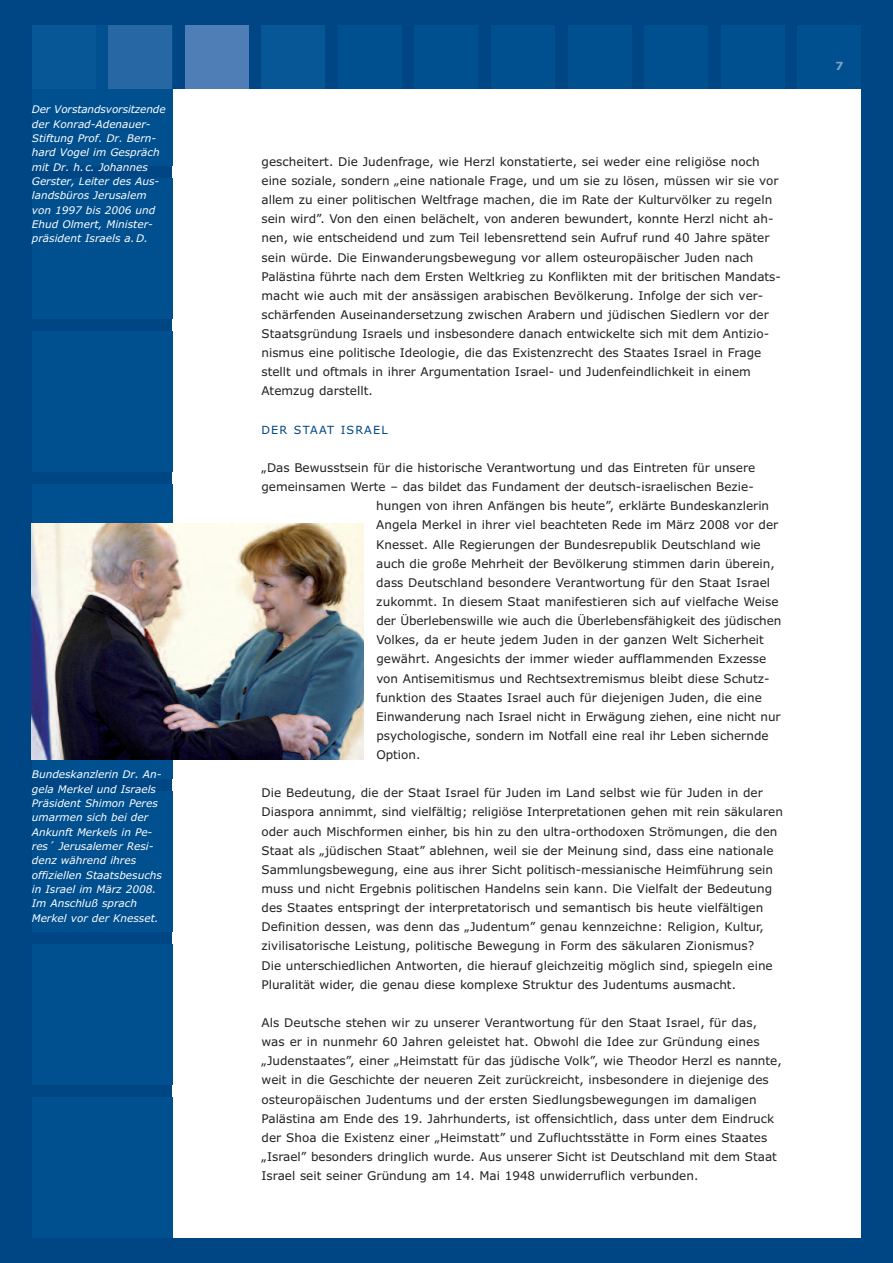
<style>
.page{position:relative;width:893px;height:1263px;background:#004684}
.page>*{position:absolute;margin:0;border:0;box-sizing:border-box;transform-origin:0 0}
.t1{font:12px/19.2px "Verdana";color:#231f20}
.t2{font:11.25px "Verdana";letter-spacing:.1em;color:#004684}
.t3{font:700 11.25px "Verdana";color:#7da0cc}
.t4{font:italic 10.5px/14.4px "Verdana";color:#fff}
</style>
<div class="page">
<div style="left:172px;top:89px;width:689px;height:1148px;background:#fff"></div>
<div style="left:185px;top:26px;width:64px;height:63px;background:#4f7db5"></div>
<div style="left:261px;top:26px;width:64px;height:63px;background:#075796"></div>
<div style="left:338px;top:26px;width:64px;height:63px;background:#004f8f"></div>
<div style="left:415px;top:26px;width:63px;height:63px;background:#004f8f"></div>
<div style="left:644px;top:26px;width:64px;height:63px;background:#004f8f"></div>
<div style="left:721px;top:26px;width:63px;height:63px;background:#004f8f"></div>
<div style="left:797px;top:26px;width:64px;height:63px;background:#004f8f"></div>
<div style="left:491px;top:26px;width:64px;height:63px;background:#004f8f"></div>
<div style="left:568px;top:26px;width:63px;height:63px;background:#004f8f"></div>
<div style="left:32px;top:26px;width:140px;height:140px;background:#004f8f"></div>
<div style="left:32px;top:26px;width:64px;height:63px;background:#075796"></div>
<div style="left:108px;top:26px;width:64px;height:63px;background:#2767a4"></div>
<div style="left:32px;top:791px;width:140px;height:140px;background:#004f8f"></div>
<div style="left:32px;top:179px;width:140px;height:140px;background:#004f8f"></div>
<div style="left:32px;top:332px;width:140px;height:140px;background:#004f8f"></div>
<div style="left:32px;top:944px;width:140px;height:140px;background:#004f8f"></div>
<div style="left:32px;top:1097px;width:140px;height:140px;background:#004f8f"></div>
<div style="left:32px;top:485px;width:140px;height:140px;background:#004f8f"></div>
<div style="left:32px;top:638px;width:140px;height:140px;background:#004f8f"></div>
<img style="left:32px;top:523px;width:332px;height:236px">
<p class="t4" style="left:32px;top:102px;width:135px">Der Vorstandsvorsitzende der Konrad-Adenauer-<br>Stiftung Prof. Dr. Bern&shy;hard Vogel im Gespräch mit Dr. h.c. Johannes<br>Gerster, Leiter des Aus&shy;landsbüros Jerusalem von 1997 bis 2006 und<br>Ehud Olmert, Minister&shy;präsident Israels a.D.</p>
<p class="t4" style="left:32px;top:767px;width:132px">Bundeskanzlerin Dr. An&shy;gela Merkel und Israels<br>Präsident Shimon Peres umarmen sich bei der<br>Ankunft Merkels in Pe&shy;res´ Jerusalemer Resi&shy;denz während ihres offiziellen Staatsbesuchs in Israel im März 2008.<br>Im Anschluß sprach<br>Merkel vor der Knesset.</p>
<p class="t1" style="left:261px;top:152px;width:521px">gescheitert. Die Judenfrage, wie Herzl konstatierte, sei weder eine religiöse noch eine soziale, sondern „eine nationale Frage, und um sie zu lösen, müssen wir sie vor allem zu einer politischen Weltfrage machen, die im Rate der Kulturvölker zu regeln sein wird”. Von den einen belächelt, von anderen bewundert, konnte Herzl nicht ah&shy;nen, wie entscheidend und zum Teil lebensrettend sein Aufruf rund 40 Jahre später sein würde. Die Einwanderungsbewegung vor allem osteuropäischer Juden nach Palästina führte nach dem Ersten Weltkrieg zu Konflikten mit der britischen Mandats&shy;macht wie auch mit der ansässigen arabischen Bevölkerung. Infolge der sich ver&shy;schärfenden Auseinandersetzung zwischen Arabern und jüdischen Siedlern vor der Staatsgründung Israels und insbesondere danach entwickelte sich mit dem Antizio&shy;nismus eine politische Ideologie, die das Existenzrecht des Staates Israel in Frage stellt und oftmals in ihrer Argumentation Israel- und Judenfeindlichkeit in einem Atemzug darstellt.</p>
<p class="t2" style="left:261px;top:423px;width:128px">DER STAAT ISRAEL</p>
<p class="t1" style="left:261px;top:458px;width:495px">„Das Bewusstsein für die historische Verantwortung und das Eintreten für unsere</p>
<p class="t1" style="left:261px;top:477px;width:494px">gemeinsamen Werte – das bildet das Fundament der deutsch-israelischen Bezie-</p>
<p class="t1" style="left:376px;top:497px;width:394px">hungen von ihren Anfängen bis heute”, erklärte Bundeskanzlerin</p>
<p class="t1" style="left:376px;top:516px;width:404px">Angela Merkel in ihrer viel beachteten Rede im März 2008 vor der</p>
<p class="t1" style="left:376px;top:535px;width:386px">Knesset. Alle Regierungen der Bundesrepublik Deutschland wie</p>
<p class="t1" style="left:376px;top:554px;width:400px">auch die große Mehrheit der Bevölkerung stimmen darin überein,</p>
<p class="t1" style="left:376px;top:573px;width:395px">dass Deutschland besondere Verantwortung für den Staat Israel</p>
<p class="t1" style="left:376px;top:592px;width:404px">zukommt. In diesem Staat manifestieren sich auf vielfache Weise</p>
<p class="t1" style="left:376px;top:611px;width:407px">der Überlebenswille wie auch die Überlebensfähigkeit des jüdischen</p>
<p class="t1" style="left:376px;top:630px;width:389px">Volkes, da er heute jedem Juden in der ganzen Welt Sicherheit</p>
<p class="t1" style="left:376px;top:650px;width:391px">gewährt. Angesichts der immer wieder aufflammenden Exzesse</p>
<p class="t1" style="left:376px;top:669px;width:395px">von Antisemitismus und Rechtsextremismus bleibt diese Schutz-</p>
<p class="t1" style="left:376px;top:688px;width:387px">funktion des Staates Israel auch für diejenigen Juden, die eine</p>
<p class="t1" style="left:376px;top:707px;width:406px">Einwanderung nach Israel nicht in Erwägung ziehen, eine nicht nur</p>
<p class="t1" style="left:376px;top:726px;width:394px">psychologische, sondern im Notfall eine real ihr Leben sichernde</p>
<p class="t1" style="left:376px;top:745px;width:46px">Option.</p>
<p class="t1" style="left:261px;top:784px;width:523px">Die Bedeutung, die der Staat Israel für Juden im Land selbst wie für Juden in der Diaspora annimmt, sind vielfältig; religiöse Interpretationen gehen mit rein säkularen oder auch Mischformen einher, bis hin zu den ultra-orthodoxen Strömungen, die den Staat als „jüdischen Staat” ablehnen, weil sie der Meinung sind, dass eine nationale Sammlungsbewegung, eine aus ihrer Sicht politisch-messianische Heimführung sein muss und nicht Ergebnis politischen Handelns sein kann. Die Vielfalt der Bedeutung des Staates entspringt der interpretatorisch und semantisch bis heute vielfältigen Definition dessen, was denn das „Judentum” genau kennzeichne: Religion, Kultur, zivilisatorische Leistung, politische Bewegung in Form des säkularen Zionismus?<br>Die unterschiedlichen Antworten, die hierauf gleichzeitig möglich sind, spiegeln eine Pluralität wider, die genau diese komplexe Struktur des Judentums ausmacht.</p>
<p class="t1" style="left:261px;top:1013px;width:522px">Als Deutsche stehen wir zu unserer Verantwortung für den Staat Israel, für das, was er in nunmehr 60 Jahren geleistet hat. Obwohl die Idee zur Gründung eines „Judenstaates”, einer „Heimstatt für das jüdische Volk”, wie Theodor Herzl es nannte, weit in die Geschichte der neueren Zeit zurückreicht, insbesondere in diejenige des osteuropäischen Judentums und der ersten Siedlungsbewegungen im damaligen Palästina am Ende des 19. Jahrhunderts, ist offensichtlich, dass unter dem Eindruck der Shoa die Existenz einer „Heimstatt” und Zufluchtsstätte in Form eines Staates „Israel” besonders dringlich wurde. Aus unserer Sicht ist Deutschland mit dem Staat Israel seit seiner Gründung am 14. Mai 1948 unwiderruflich verbunden.</p>
<p class="t3" style="left:836px;top:60px;width:9px">7</p>
</div>
